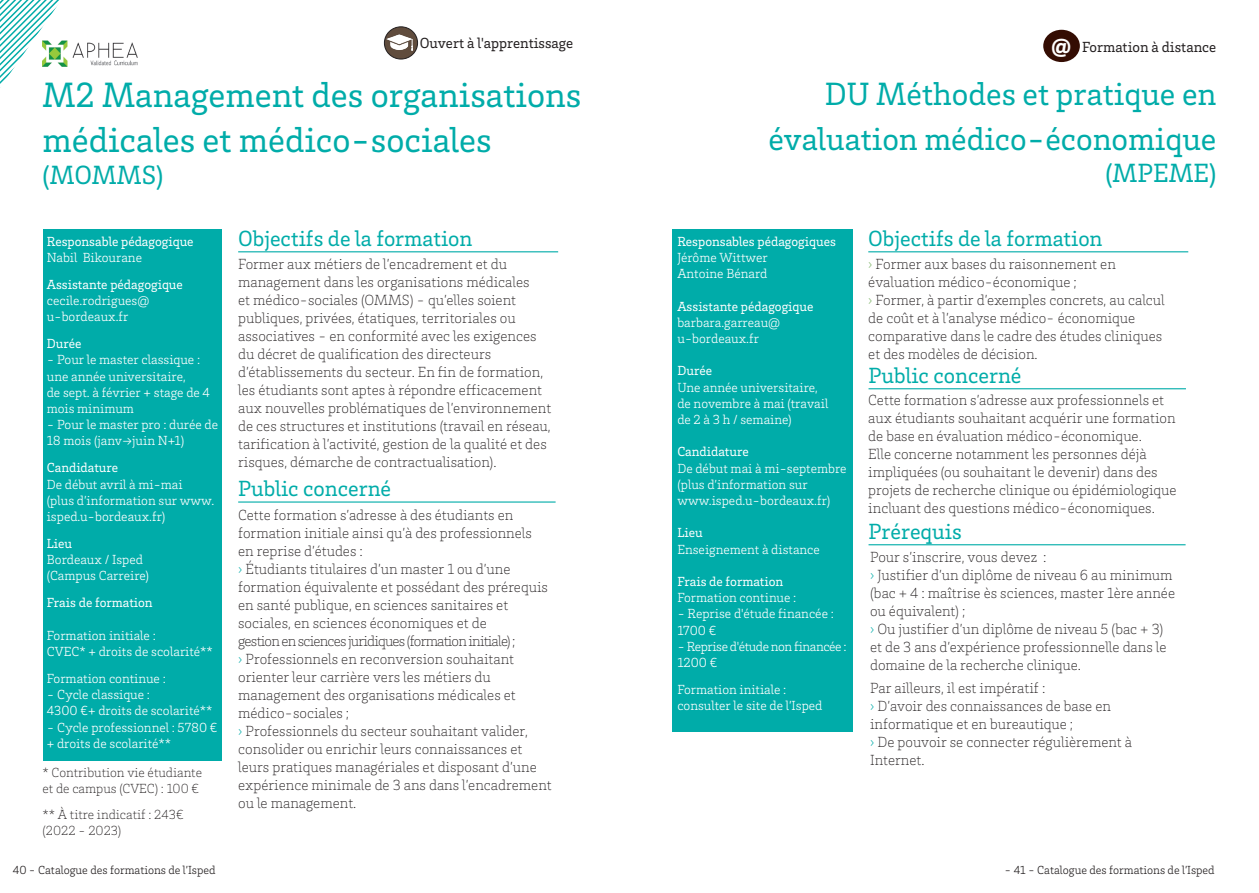
<style>
.page{position:relative;width:1259px;height:893px;background:#fff}
.page>*{position:absolute;margin:0;border:0;box-sizing:border-box;transform-origin:0 0}
.t1{font:36px/45px "Brix Slab";color:#00aca9}
.t2{font:33px/45px "Brix Slab";color:#00aca9;text-align:right}
.t3{font:27px "Brix Slab";color:#00aca9}
.t4{font:22.5px "Brix Slab";color:#00aca9}
.t5{font:900 21.75px "Brix Slab";color:#fff}
.t6{font:200 15px/18px "Brix Slab";color:#231f20}
.t7{font:15px "Brix Slab";color:#231f20}
.t8{font:300 13.5px/16.2px "Brix Slab";color:#fff}
.t9{font:13.5px "Brix Slab";color:#fff}
.t10{font:200 13.5px/16.2px "Brix Slab";color:#231f20}
.t11{font:300 13.5px/16.2px "Brix Slab";letter-spacing:-.03em;color:#fff}
.t12{font:300 12px "Brix Slab";color:#231f20}
.s1{color:#00aca9}
.s2{color:#7fb569}
</style>
<div class="page">
<div style="left:43px;top:230px;width:179px;height:531px;background:#00aca9"></div>
<hr style="left:238px;top:251px;width:320px;height:1px;background:#00aca9">
<hr style="left:238px;top:501px;width:317px;height:2px;background:#00aca9">
<svg style="left:384px;top:27px;width:33px;height:32px"></svg>
<div style="left:384px;top:27px;width:34px;height:32px;border:1px solid #231f20;border-radius:50%"></div>
<img style="left:387px;top:30px;width:25px;height:26px">
<img style="left:61px;top:40px;width:77px;height:26px">
<svg style="left:0;top:0;width:61px;height:88px"></svg>
<div style="left:672px;top:230px;width:180px;height:502px;background:#00aca9"></div>
<hr style="left:868px;top:251px;width:320px;height:1px;background:#00aca9">
<hr style="left:868px;top:388px;width:318px;height:1px;background:#00aca9">
<hr style="left:868px;top:544px;width:317px;height:1px;background:#00aca9">
<div style="left:1043px;top:30px;width:37px;height:32px;background:#340d03;border-radius:50%"></div>
<p class="t7" style="left:420px;top:33px;width:155px">Ouvert à l'apprentissage</p>
<p class="t1" style="left:43px;top:71px;width:540px">M2 Management des organisations médicales et médico-sociales</p>
<p class="t3" style="left:43px;top:158px;width:122px">(MOMMS)</p>
<p class="t9" style="left:47px;top:232px;width:148px">Responsable pédagogique</p>
<p class="t8" style="left:47px;top:249px;width:97px">Nabil Bikourane</p>
<p class="t9" style="left:47px;top:276px;width:138px">Assistante pédagogique</p>
<p class="t8" style="left:47px;top:292px;width:104px">cecile.rodrigues@</p>
<p class="t8" style="left:47px;top:308px;width:83px">u-bordeaux.fr</p>
<p class="t9" style="left:47px;top:335px;width:36px">Durée</p>
<p class="t8" style="left:47px;top:351px;width:165px">- Pour le master classique : une année universitaire,<br>de sept. à février + stage de 4 mois minimum</p>
<p class="t8" style="left:47px;top:416px;width:173px">- Pour le master pro : durée de<br>18 mois (janv-&gt;juin N+1)</p>
<p class="t9" style="left:47px;top:459px;width:73px">Candidature</p>
<p class="t8" style="left:47px;top:475px;width:137px">De début avril à mi-mai</p>
<p class="t8" style="left:47px;top:492px;width:169px">(plus d’information sur www. isped.u-bordeaux.fr)</p>
<p class="t9" style="left:47px;top:535px;width:27px">Lieu</p>
<p class="t8" style="left:47px;top:551px;width:98px">Bordeaux / Isped</p>
<p class="t8" style="left:47px;top:567px;width:104px">(Campus Carreire)</p>
<p class="t9" style="left:47px;top:594px;width:107px">Frais de formation</p>
<p class="t8" style="left:47px;top:627px;width:168px">Formation initiale :<br>CVEC* + droits de scolarité**</p>
<p class="t8" style="left:47px;top:670px;width:121px">Formation continue :</p>
<p class="t8" style="left:47px;top:686px;width:105px">- Cycle classique :</p>
<p class="t8" style="left:47px;top:702px;width:167px">4300 €+ droits de scolarité**</p>
<p class="t8" style="left:47px;top:718px;width:172px">- Cycle professionnel : 5780 € + droits de scolarité**</p>
<p class="t10" style="left:43px;top:764px;width:161px">* Contribution vie étudiante et de campus (CVEC) : 100 €</p>
<p class="t10" style="left:43px;top:805px;width:143px">** À titre indicatif : 243€ (2022 - 2023)</p>
<p class="t4" style="left:238px;top:224px;width:236px">Objectifs de la formation</p>
<p class="t6" style="left:238px;top:255px;width:293px">Former aux métiers de l’encadrement et du management dans les organisations médicales</p>
<p class="t6" style="left:238px;top:291px;width:315px">et médico-sociales (OMMS) - qu’elles soient publiques, privées, étatiques, territoriales ou associatives - en conformité avec les exigences du décret de qualification des directeurs d’établissements du secteur. En fin de formation, les étudiants sont aptes à répondre efficacement aux nouvelles problématiques de l’environnement de ces structures et institutions (travail en réseau, tarification à l’activité, gestion de la qualité et des risques, démarche de contractualisation).</p>
<p class="t4" style="left:238px;top:474px;width:154px">Public concerné</p>
<p class="t6" style="left:238px;top:505px;width:295px">Cette formation s’adresse à des étudiants en formation initiale ainsi qu’à des professionnels en reprise d’études :</p>
<p class="t6" style="left:238px;top:559px;width:311px"><span class="s1">›</span> Étudiants titulaires d’un master 1 ou d’une formation équivalente et possédant des prérequis en santé publique, en sciences sanitaires et sociales, en sciences économiques et de</p>
<p class="t6" style="left:238px;top:631px;width:279px;text-align:justify">gestion en sciences juridiques (formation initiale) ; <span class="s1">›</span> Professionnels en reconversion souhaitant orienter leur carrière vers les métiers du</p>
<p class="t6" style="left:238px;top:685px;width:279px">management des organisations médicales et médico-sociales ;</p>
<p class="t6" style="left:238px;top:721px;width:315px"><span class="s1">›</span> Professionnels du secteur souhaitant valider, consolider ou enrichir leurs connaissances et leurs pratiques managériales et disposant d’une expérience minimale de 3 ans dans l’encadrement ou le management.</p>
<p class="t5" style="left:1051px;top:31px;width:22px">@</p>
<p class="t7" style="left:1082px;top:38px;width:136px">Formation à distance</p>
<p class="t2" style="left:768px;top:70px;width:449px">DU Méthodes et pratique en évaluation médico-économique</p>
<p class="t3" style="left:1105px;top:155px;width:113px">(MPEME)</p>
<p class="t9" style="left:677px;top:232px;width:160px">Responsables pédagogiques</p>
<p class="t8" style="left:677px;top:249px;width:92px">Jérôme Wittwer</p>
<p class="t8" style="left:677px;top:265px;width:92px">Antoine Bénard</p>
<p class="t9" style="left:677px;top:297px;width:138px">Assistante pédagogique</p>
<p class="t8" style="left:677px;top:314px;width:104px">barbara.garreau@</p>
<p class="t8" style="left:677px;top:330px;width:83px">u-bordeaux.fr</p>
<p class="t9" style="left:677px;top:362px;width:36px">Durée</p>
<p class="t8" style="left:677px;top:378px;width:152px">Une année universitaire, de novembre à mai (travail de 2 à 3 h / semaine)</p>
<p class="t9" style="left:677px;top:443px;width:73px">Candidature</p>
<p class="t8" style="left:677px;top:459px;width:171px">De début mai à mi-septembre</p>
<p class="t8" style="left:677px;top:476px;width:132px">(plus d’information sur</p>
<p class="t8" style="left:677px;top:492px;width:154px">www.isped.u-bordeaux.fr)</p>
<p class="t9" style="left:677px;top:524px;width:27px">Lieu</p>
<p class="t8" style="left:677px;top:540px;width:144px">Enseignement à distance</p>
<p class="t9" style="left:677px;top:573px;width:107px">Frais de formation</p>
<p class="t8" style="left:677px;top:589px;width:121px">Formation continue :</p>
<p class="t8" style="left:677px;top:605px;width:158px">- Reprise d'étude financée :<br>1700 €</p>
<p class="t11" style="left:677px;top:638px;width:171px">- Reprise d'étude non financée :<br>1200 €</p>
<p class="t8" style="left:677px;top:681px;width:111px">Formation initiale :</p>
<p class="t8" style="left:677px;top:697px;width:147px">consulter le site de l’Isped</p>
<p class="t4" style="left:868px;top:224px;width:236px">Objectifs de la formation</p>
<p class="t6" style="left:868px;top:255px;width:249px"><span class="s2">›</span> Former aux bases du raisonnement en</p>
<p class="t6" style="left:868px;top:273px;width:210px">évaluation médico-économique ;</p>
<p class="t6" style="left:868px;top:291px;width:298px"><span class="s2">›</span> Former, à partir d’exemples concrets, au calcul de coût et à l’analyse médico- économique comparative dans le cadre des études cliniques et des modèles de décision.</p>
<p class="t4" style="left:868px;top:361px;width:154px">Public concerné</p>
<p class="t6" style="left:868px;top:391px;width:310px">Cette formation s’adresse aux professionnels et aux étudiants souhaitant acquérir une formation de base en évaluation médico-économique.<br>Elle concerne notamment les personnes déjà impliquées (ou souhaitant le devenir) dans des projets de recherche clinique ou épidémiologique incluant des questions médico-économiques.</p>
<p class="t4" style="left:868px;top:517px;width:95px">Prérequis</p>
<p class="t6" style="left:870px;top:548px;width:178px">Pour s’inscrire, vous devez :</p>
<p class="t6" style="left:870px;top:566px;width:306px"><span class="s1">›</span> Justifier d’un diplôme de niveau 6 au minimum (bac + 4 : maîtrise ès sciences, master 1ère année ou équivalent) ;</p>
<p class="t6" style="left:870px;top:620px;width:294px"><span class="s1">›</span> Ou justifier d’un diplôme de niveau 5 (bac + 3)</p>
<p class="t6" style="left:870px;top:638px;width:298px">et de 3 ans d’expérience professionnelle dans le domaine de la recherche clinique.</p>
<p class="t6" style="left:870px;top:678px;width:177px">Par ailleurs, il est impératif :</p>
<p class="t6" style="left:870px;top:696px;width:242px"><span class="s1">›</span> D’avoir des connaissances de base en informatique et en bureautique ;</p>
<p class="t6" style="left:870px;top:732px;width:263px"><span class="s1">›</span> De pouvoir se connecter régulièrement à<br>Internet.</p>
<p class="t12" style="left:13px;top:863px;width:204px">40 - Catalogue des formations de l’Isped</p>
<p class="t12" style="left:1004px;top:863px;width:211px">- 41 - Catalogue des formations de l’Isped</p>
</div>
